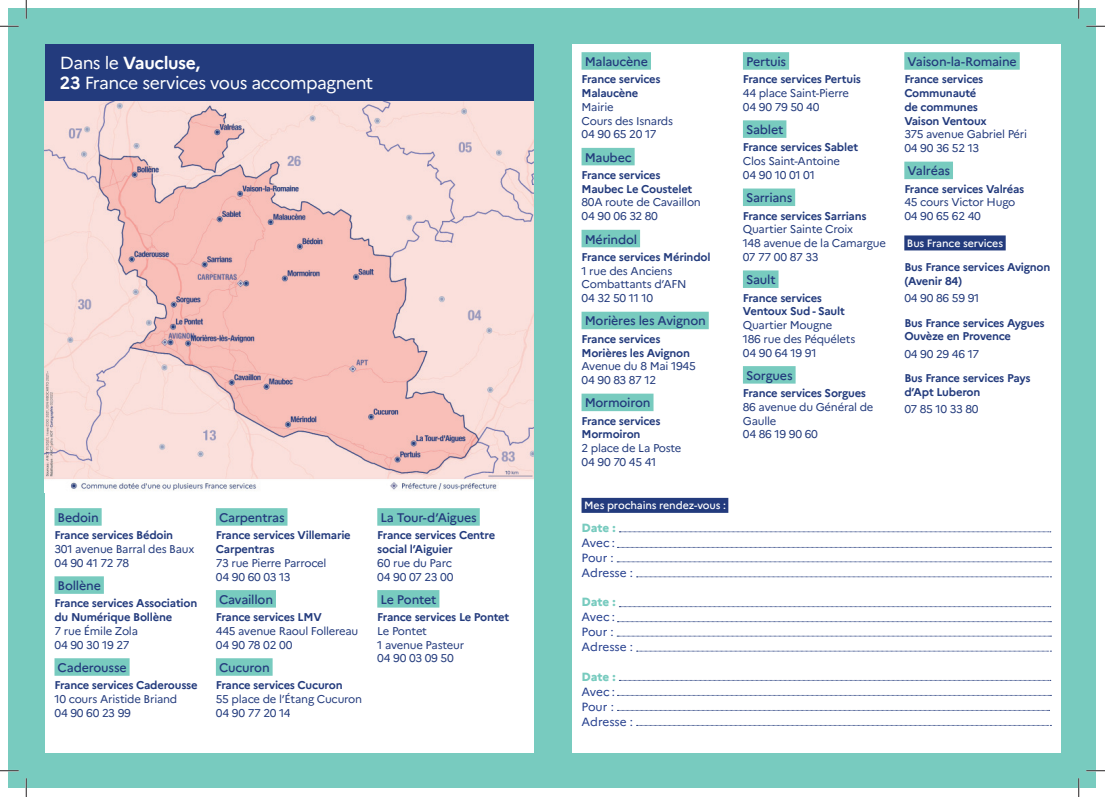
<style>
.page{position:relative;width:1105px;height:797px;background:#fff}
.page>*{position:absolute;margin:0;border:0;box-sizing:border-box;transform-origin:0 0}
.t1{font:17.5px/20px "Marianne";letter-spacing:-.03em;color:#fff}
.t2{font:500 12.5px "Marianne";letter-spacing:-.02em;color:#233b7d}
.t3{font:11.88px/15px "Marianne";color:#253f8e}
.t4{font:800 11.88px "Marianne";letter-spacing:-.015em;color:#78cbbf}
.t5{font:11.25px/13.8px "Marianne";letter-spacing:-.02em;color:#233b7d}
.t6{font:700 11.25px/13.8px "Marianne";letter-spacing:-.02em;color:#233b7d}
.t7{font:500 10.62px "Marianne";letter-spacing:-.01em;color:#fff}
.s1{font-weight:700}
</style>
<div class="page">
<div style="left:9px;top:9px;width:1087px;height:779px;background:#78cbbf"></div>
<div style="left:572px;top:44px;width:488px;height:708px;background:#fff"></div>
<div style="left:45px;top:71px;width:489px;height:681px;background:#fff"></div>
<img style="left:45px;top:101px;width:489px;height:390px">
<div style="left:581px;top:52px;width:70px;height:18px;background:#78cbbf"></div>
<div style="left:581px;top:148px;width:54px;height:17px;background:#78cbbf"></div>
<div style="left:581px;top:230px;width:59px;height:17px;background:#78cbbf"></div>
<div style="left:581px;top:312px;width:128px;height:17px;background:#78cbbf"></div>
<div style="left:581px;top:393px;width:72px;height:18px;background:#78cbbf"></div>
<div style="left:743px;top:52px;width:46px;height:18px;background:#78cbbf"></div>
<div style="left:743px;top:120px;width:43px;height:18px;background:#78cbbf"></div>
<div style="left:743px;top:188px;width:52px;height:18px;background:#78cbbf"></div>
<div style="left:743px;top:270px;width:35px;height:18px;background:#78cbbf"></div>
<div style="left:743px;top:366px;width:53px;height:17px;background:#78cbbf"></div>
<div style="left:904px;top:52px;width:116px;height:18px;background:#78cbbf"></div>
<div style="left:904px;top:162px;width:49px;height:17px;background:#78cbbf"></div>
<div style="left:904px;top:235px;width:102px;height:15px;background:#233b7d"></div>
<svg style="left:619px;top:531px;width:432px;height:1px"></svg>
<svg style="left:617px;top:547px;width:434px;height:1px"></svg>
<svg style="left:617px;top:561px;width:434px;height:1px"></svg>
<svg style="left:637px;top:576px;width:414px;height:1px"></svg>
<svg style="left:619px;top:606px;width:432px;height:1px"></svg>
<svg style="left:617px;top:621px;width:434px;height:1px"></svg>
<svg style="left:617px;top:636px;width:434px;height:1px"></svg>
<svg style="left:637px;top:651px;width:414px;height:1px"></svg>
<svg style="left:619px;top:680px;width:432px;height:1px"></svg>
<svg style="left:617px;top:695px;width:434px;height:1px"></svg>
<svg style="left:617px;top:710px;width:432px;height:1px"></svg>
<svg style="left:637px;top:725px;width:414px;height:1px"></svg>
<div style="left:581px;top:498px;width:147px;height:15px;background:#233b7d"></div>
<div style="left:54px;top:508px;width:48px;height:17px;background:#78cbbf"></div>
<div style="left:54px;top:576px;width:50px;height:18px;background:#78cbbf"></div>
<div style="left:54px;top:658px;width:76px;height:17px;background:#78cbbf"></div>
<div style="left:216px;top:508px;width:71px;height:17px;background:#78cbbf"></div>
<div style="left:216px;top:590px;width:60px;height:17px;background:#78cbbf"></div>
<div style="left:216px;top:658px;width:57px;height:17px;background:#78cbbf"></div>
<div style="left:377px;top:508px;width:103px;height:17px;background:#78cbbf"></div>
<div style="left:377px;top:590px;width:62px;height:17px;background:#78cbbf"></div>
<div style="left:45px;top:44px;width:489px;height:57px;background:#233b7d"></div>
<svg style="left:0;top:25px;width:19px;height:2px"></svg>
<svg style="left:1086px;top:25px;width:19px;height:2px"></svg>
<svg style="left:0;top:770px;width:19px;height:1px"></svg>
<svg style="left:1086px;top:770px;width:19px;height:1px"></svg>
<svg style="left:25px;top:0;width:2px;height:19px"></svg>
<svg style="left:25px;top:778px;width:2px;height:19px"></svg>
<svg style="left:1078px;top:0;width:1px;height:19px"></svg>
<svg style="left:1078px;top:778px;width:1px;height:19px"></svg>
<h1 class="t1" style="left:60px;top:54px;width:315px">Dans le <span class="s1">Vaucluse,<br>23</span> France services vous accompagnent</h1>
<p class="t2" style="left:58px;top:512px;width:43px">Bedoin</p>
<p class="t6" style="left:54px;top:529px;width:120px">France services Bédoin</p>
<p class="t5" style="left:54px;top:543px;width:141px">301 avenue Barral des Baux<br>04 90 41 72 78</p>
<p class="t2" style="left:58px;top:580px;width:45px">Bollène</p>
<p class="t6" style="left:54px;top:597px;width:144px">France services Association du Numérique Bollène</p>
<p class="t5" style="left:54px;top:625px;width:85px">7 rue Émile Zola<br>04 90 30 19 27</p>
<p class="t2" style="left:58px;top:662px;width:71px">Caderousse</p>
<p class="t6" style="left:54px;top:679px;width:145px">France services Caderousse</p>
<p class="t5" style="left:54px;top:693px;width:124px">10 cours Aristide Briand<br>04 90 60 23 99</p>
<p class="t2" style="left:219px;top:512px;width:67px">Carpentras</p>
<p class="t6" style="left:216px;top:529px;width:136px">France services Villemarie<br>Carpentras</p>
<p class="t5" style="left:216px;top:557px;width:112px">73 rue Pierre Parrocel<br>04 90 60 03 13</p>
<p class="t2" style="left:219px;top:594px;width:56px">Cavaillon</p>
<p class="t6" style="left:216px;top:611px;width:107px">France services LMV</p>
<p class="t5" style="left:216px;top:625px;width:144px">445 avenue Raoul Follereau<br>04 90 78 02 00</p>
<p class="t2" style="left:219px;top:662px;width:52px">Cucuron</p>
<p class="t6" style="left:216px;top:679px;width:128px">France services Cucuron</p>
<p class="t5" style="left:216px;top:693px;width:148px">55 place de l’Étang Cucuron<br>04 90 77 20 14</p>
<p class="t2" style="left:380px;top:512px;width:98px">La Tour-d’Aigues</p>
<p class="t6" style="left:377px;top:529px;width:119px">France services Centre social l’Aiguier</p>
<p class="t5" style="left:377px;top:557px;width:78px">60 rue du Parc<br>04 90 07 23 00</p>
<p class="t2" style="left:380px;top:594px;width:58px">Le Pontet</p>
<p class="t6" style="left:377px;top:611px;width:134px">France services Le Pontet</p>
<p class="t5" style="left:377px;top:625px;width:88px">Le Pontet<br>1 avenue Pasteur<br>04 90 03 09 50</p>
<p class="t2" style="left:585px;top:56px;width:65px">Malaucène</p>
<p class="t6" style="left:581px;top:73px;width:81px">France services<br>Malaucène</p>
<p class="t5" style="left:581px;top:101px;width:93px">Mairie<br>Cours des Isnards<br>04 90 65 20 17</p>
<p class="t2" style="left:585px;top:152px;width:49px">Maubec</p>
<p class="t6" style="left:581px;top:169px;width:112px">France services<br>Maubec Le Coustelet</p>
<p class="t5" style="left:581px;top:196px;width:121px">80A route de Cavaillon<br>04 90 06 32 80</p>
<p class="t2" style="left:585px;top:234px;width:54px">Mérindol</p>
<p class="t6" style="left:581px;top:251px;width:130px">France services Mérindol</p>
<p class="t5" style="left:581px;top:265px;width:107px">1 rue des Anciens<br>Combattants d’AFN<br>04 32 50 11 10</p>
<p class="t2" style="left:585px;top:316px;width:123px">Morières les Avignon</p>
<p class="t6" style="left:581px;top:333px;width:110px">France services<br>Morières les Avignon</p>
<p class="t5" style="left:581px;top:360px;width:116px">Avenue du 8 Mai 1945<br>04 90 83 87 12</p>
<p class="t2" style="left:585px;top:397px;width:67px">Mormoiron</p>
<p class="t6" style="left:581px;top:415px;width:81px">France services<br>Mormoiron</p>
<p class="t5" style="left:581px;top:442px;width:101px">2 place de La Poste<br>04 90 70 45 41</p>
<p class="t7" style="left:584px;top:501px;width:143px">Mes prochains rendez-vous :</p>
<p class="t4" style="left:581px;top:523px;width:36px">Date :</p>
<p class="t3" style="left:581px;top:536px;width:53px">Avec :<br>Pour :<br>Adresse :</p>
<p class="t4" style="left:581px;top:597px;width:36px">Date :</p>
<p class="t3" style="left:581px;top:610px;width:53px">Avec :<br>Pour :<br>Adresse :</p>
<p class="t4" style="left:581px;top:671px;width:36px">Date :</p>
<p class="t3" style="left:581px;top:685px;width:53px">Avec :<br>Pour :<br>Adresse :</p>
<p class="t2" style="left:746px;top:56px;width:42px">Pertuis</p>
<p class="t6" style="left:743px;top:73px;width:120px">France services Pertuis</p>
<p class="t5" style="left:743px;top:87px;width:108px">44 place Saint-Pierre<br>04 90 79 50 40</p>
<p class="t2" style="left:746px;top:124px;width:39px">Sablet</p>
<p class="t6" style="left:743px;top:141px;width:117px">France services Sablet</p>
<p class="t5" style="left:743px;top:155px;width:99px">Clos Saint-Antoine<br>04 90 10 01 01</p>
<p class="t2" style="left:746px;top:192px;width:48px">Sarrians</p>
<p class="t6" style="left:743px;top:210px;width:125px">France services Sarrians</p>
<p class="t5" style="left:743px;top:223px;width:145px">Quartier Sainte Croix<br>148 avenue de la Camargue<br>07 77 00 87 33</p>
<p class="t2" style="left:746px;top:274px;width:31px">Sault</p>
<p class="t6" style="left:743px;top:291px;width:103px">France services<br>Ventoux Sud - Sault</p>
<p class="t5" style="left:743px;top:319px;width:114px">Quartier Mougne<br>186 rue des Péquélets<br>04 90 64 19 91</p>
<p class="t2" style="left:746px;top:370px;width:48px">Sorgues</p>
<p class="t6" style="left:743px;top:387px;width:125px">France services Sorgues</p>
<p class="t5" style="left:743px;top:401px;width:132px">86 avenue du Général de<br>Gaulle<br>04 86 19 90 60</p>
<p class="t2" style="left:907px;top:56px;width:111px">Vaison-la-Romaine</p>
<p class="t6" style="left:904px;top:73px;width:84px">France services<br>Communauté de communes<br>Vaison Ventoux</p>
<p class="t5" style="left:904px;top:128px;width:124px">375 avenue Gabriel Péri<br>04 90 36 52 13</p>
<p class="t2" style="left:907px;top:166px;width:44px">Valréas</p>
<p class="t6" style="left:904px;top:183px;width:121px">France services Valréas</p>
<p class="t5" style="left:904px;top:196px;width:112px">45 cours Victor Hugo<br>04 90 65 62 40</p>
<p class="t7" style="left:907px;top:238px;width:98px">Bus France services</p>
<p class="t6" style="left:904px;top:261px;width:148px">Bus France services Avignon (Avenir 84)</p>
<p class="t5" style="left:904px;top:292px;width:77px">04 90 86 59 91</p>
<p class="t6" style="left:904px;top:316px;width:142px">Bus France services Aygues<br>Ouvèze en Provence</p>
<p class="t5" style="left:904px;top:347px;width:76px">04 90 29 46 17</p>
<p class="t6" style="left:904px;top:372px;width:128px">Bus France services Pays d’Apt Luberon</p>
<p class="t5" style="left:904px;top:403px;width:76px">07 85 10 33 80</p>
</div>
